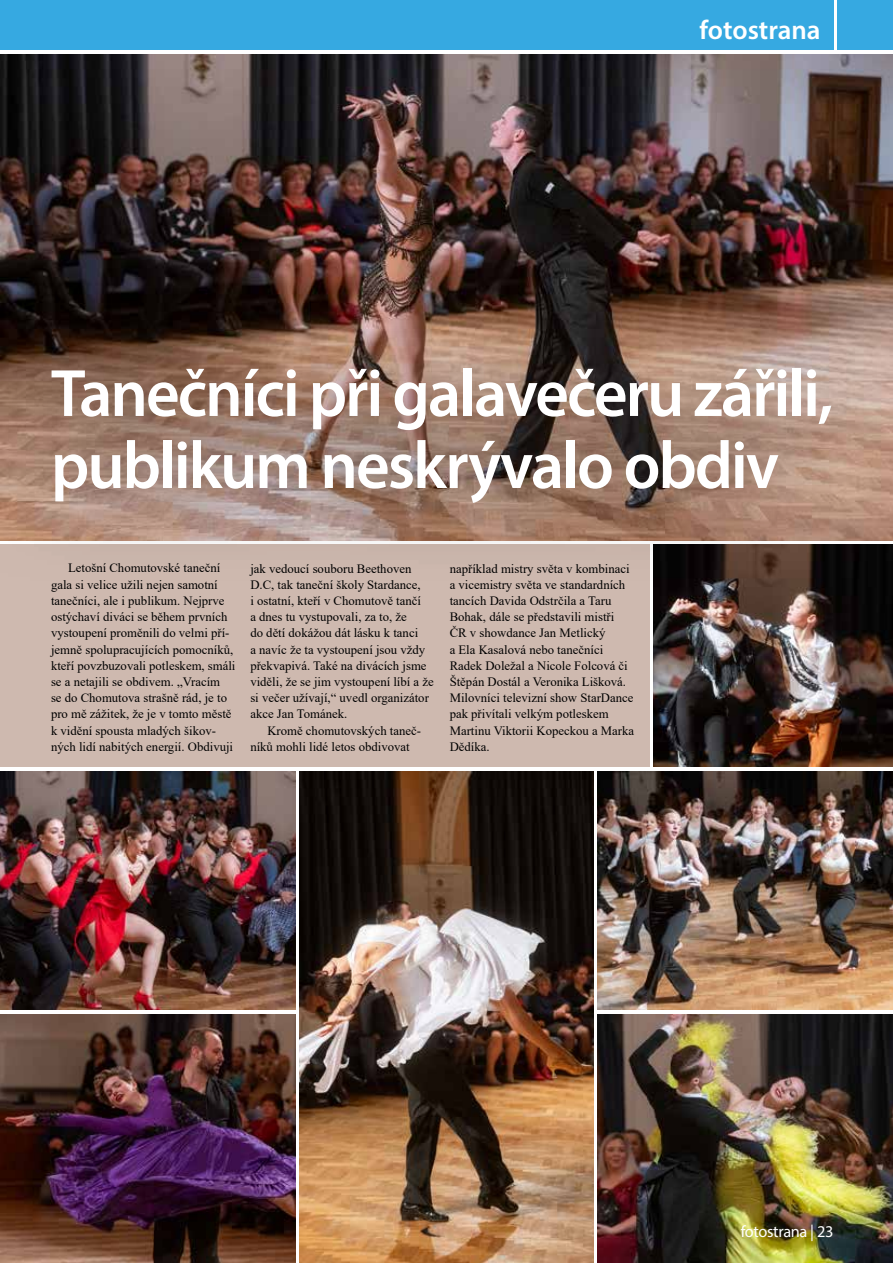
<style>
.page{position:relative;width:893px;height:1263px;background:#fff}
.page>*{position:absolute;margin:0;border:0;box-sizing:border-box;transform-origin:0 0}
.t1{font:600 67.5px/72px "Myriad Pro";letter-spacing:-.03em;color:#fff}
.t2{font:600 27px "Myriad Pro";color:#fff}
.t3{font:16.5px "Myriad Pro";letter-spacing:-.02em;color:#fff}
.t4{font:12.75px/16.2px "Times New Roman";color:#000}
</style>
<div class="page">
<div style="left:0;top:0;width:833px;height:50px;background:#36a9e1"></div>
<div style="left:838px;top:0;width:55px;height:50px;background:#36a9e1"></div>
<img style="left:597px;top:1014px;width:296px;height:249px">
<img style="left:0;top:54px;width:893px;height:225px">
<div style="left:0;top:544px;width:649px;height:223px;background:#ceb9af"></div>
<div style="left:0;top:279px;width:893px;height:306px;background:#000;opacity:.75"></div>
<img style="left:653px;top:544px;width:240px;height:223px">
<img style="left:597px;top:771px;width:296px;height:239px">
<img style="left:300px;top:771px;width:293px;height:492px">
<img style="left:0;top:771px;width:296px;height:239px">
<img style="left:0;top:1014px;width:296px;height:249px">
<h2 class="t2" style="left:700px;top:13px;width:123px">fotostrana</h2>
<h1 class="t1" style="left:51px;top:356px;width:784px">Tanečníci při galavečeru zářili, publikum neskrývalo obdiv</h1>
<p class="t4" style="left:51px;top:560px;width:186px;text-indent:17px">Letošní Chomutovské taneční gala si velice užili nejen samotní tanečníci, ale i publikum. Nejprve ostýchaví diváci se během prvních vystoupení proměnili do velmi pří&shy;jemně spolupracujících pomocníků, kteří povzbuzovali potleskem, smáli se a netajili se obdivem. „Vracím<br>se do Chomutova strašně rád, je to pro mě zážitek, že je v tomto městě k vidění spousta mladých šikov&shy;ných lidí nabitých energií. Obdivuji</p>
<p class="t4" style="left:250px;top:560px;width:185px">jak vedoucí souboru Beethoven<br>D.C, tak taneční školy Stardance,<br>i ostatní, kteří v Chomutově tančí<br>a dnes tu vystupovali, za to, že<br>do dětí dokážou dát lásku k tanci<br>a navíc že ta vystoupení jsou vždy překvapivá. Také na divácích jsme viděli, že se jim vystoupení líbí a že si večer užívají,“ uvedl organizátor akce Jan Tománek.</p>
<p class="t4" style="left:250px;top:722px;width:172px;text-indent:17px">Kromě chomutovských taneč&shy;níků mohli lidé letos obdivovat</p>
<p class="t4" style="left:450px;top:560px;width:186px">například mistry světa v kombinaci a vicemistry světa ve standardních tancích Davida Odstrčila a Taru<br>Bohak, dále se představili mistři<br>ČR v showdance Jan Metlický<br>a Ela Kasalová nebo tanečníci<br>Radek Doležal a Nicole Folcová či<br>Štěpán Dostál a Veronika Lišková.<br>Milovníci televizní show StarDance pak přivítali velkým potleskem<br>Martinu Viktorii Kopeckou a Marka<br>Dědíka.</p>
<p class="t3" style="left:741px;top:1221px;width:94px">fotostrana | 23</p>
</div>
